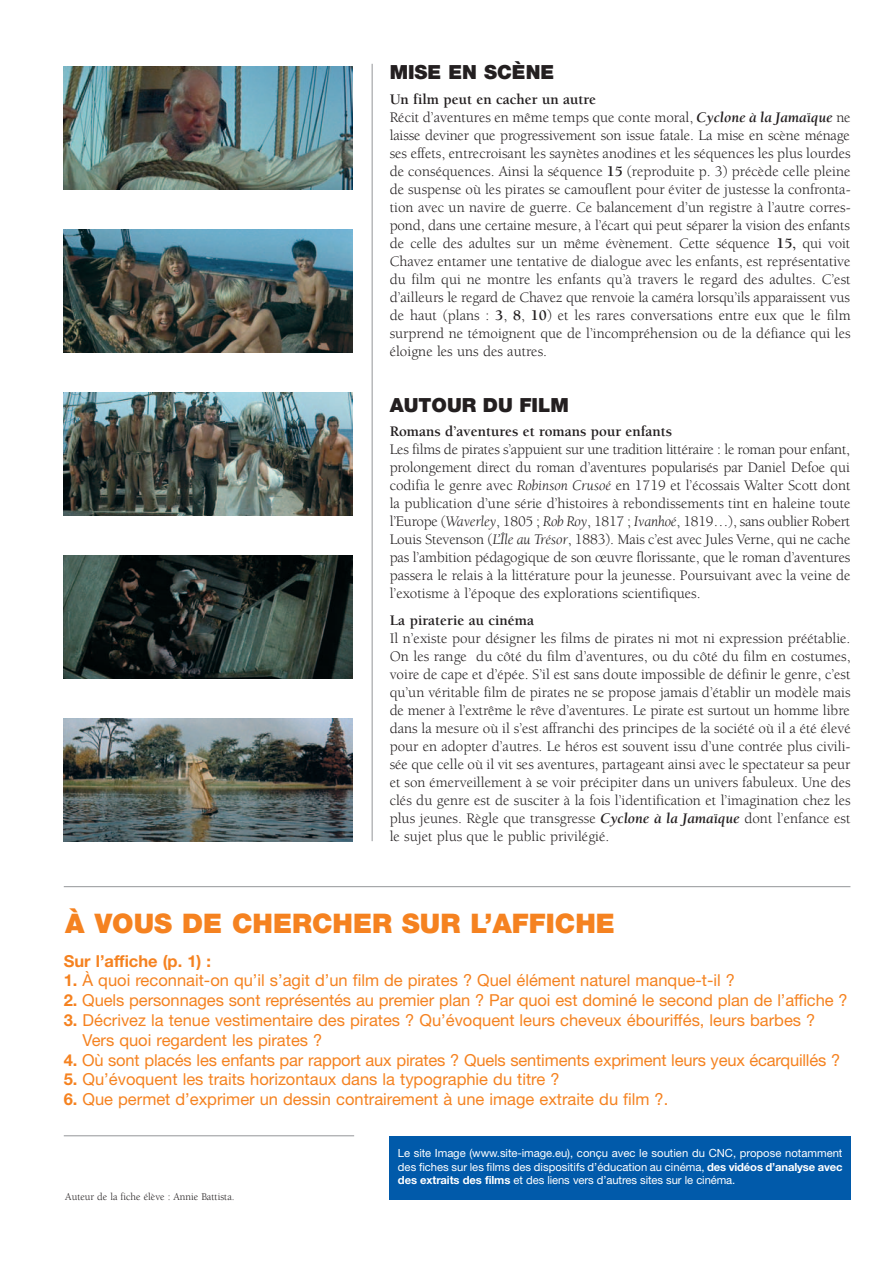
<style>
.page{position:relative;width:893px;height:1263px;background:#fff}
.page>*{position:absolute;margin:0;border:0;box-sizing:border-box;transform-origin:0 0}
.t1{font:900 27px "Helvetica Neue";color:#f58220}
.t2{font:900 19.5px "Helvetica Neue";color:#231f20}
.t3{font:16.5px/19.8px "Helvetica Neue";color:#f58220}
.t4{font:700 16.5px "Helvetica Neue";color:#f58220}
.t5{font:15px/18px "Berkeley";color:#231f20;text-align:justify}
.t6{font:700 15px "Berkeley";color:#231f20}
.t7{font:11.25px/13.5px "Helvetica Neue";letter-spacing:-.01em;color:#fff;text-align:justify}
.t8{font:10.5px "Berkeley";color:#231f20}
.s1{font-weight:700}
.s2{font-weight:700;font-style:italic}
.s3{font-style:italic}
</style>
<div class="page">
<hr style="left:64px;top:886px;width:786px;height:1px;background:#939598">
<hr style="left:372px;top:64px;width:1px;height:777px;background:#939598">
<img style="left:64px;top:66px;width:289px;height:123px">
<img style="left:64px;top:229px;width:289px;height:123px">
<img style="left:64px;top:392px;width:288px;height:123px">
<img style="left:64px;top:555px;width:289px;height:123px">
<img style="left:64px;top:718px;width:289px;height:123px">
<div style="left:389px;top:1136px;width:461px;height:63px;background:#015aaa"></div>
<hr style="left:64px;top:1135px;width:290px;height:1px;background:#939598">
<h2 class="t2" style="left:390px;top:65px;width:166px">MISE EN SCÈNE</h2>
<p class="t5" style="left:390px;top:91px;width:462px;text-align:left"><span class="s1">Un film peut en cacher un autre<br></span>Récit d’aventures en même temps que conte moral, <span class="s2">Cyclone à la Jamaïque</span> ne laisse deviner que progressivement son issue fatale. La mise en scène ménage ses effets, entrecroisant les saynètes anodines et les séquences les plus lourdes de conséquences. Ainsi la séquence <span class="s1">15</span> (reproduite p. 3) précède celle pleine de suspense où les pirates se camouflent pour éviter de justesse la confronta&shy;tion avec un navire de guerre. Ce balancement d’un registre à l’autre corres&shy;pond, dans une certaine mesure, à l’écart qui peut séparer la vision des enfants de celle des adultes sur un même évènement. Cette séquence <span class="s1">15,</span> qui voit Chavez entamer une tentative de dialogue avec les enfants, est représentative du film qui ne montre les enfants qu’à travers le regard des adultes. C’est d’ailleurs le regard de Chavez que renvoie la caméra lorsqu’ils apparaissent vus de haut (plans : <span class="s1">3</span>, <span class="s1">8</span>, <span class="s1">10</span>) et les rares conversations entre eux que le film surprend ne témoignent que de l’incompréhension ou de la défiance qui les éloigne les uns des autres.</p>
<h2 class="t2" style="left:390px;top:398px;width:181px">AUTOUR DU FILM</h2>
<p class="t6" style="left:390px;top:426px;width:284px">Romans d’aventures et romans pour enfants</p>
<p class="t5" style="left:390px;top:442px;width:462px">Les films de pirates s’appuient sur une tradition littéraire : le roman pour enfant, prolongement direct du roman d’aventures popularisés par Daniel Defoe qui codifia le genre avec <span class="s3">Robinson Crusoé</span> en 1719 et l’écossais Walter Scott dont la publication d’une série d’histoires à rebondissements tint en haleine toute l’Europe (<span class="s3">Waverley</span>, 1805 ; <span class="s3">Rob Roy</span>, 1817 ; <span class="s3">Ivanhoé</span>, 1819…), sans oublier Robert Louis Stevenson (<span class="s3">L’Île au Trésor</span>, 1883). Mais c’est avec Jules Verne, qui ne cache pas l’ambition pédagogique de son œuvre florissante, que le roman d’aventures passera le relais à la littérature pour la jeunesse. Poursuivant avec la veine de l’exotisme à l’époque des explorations scientifiques.</p>
<p class="t6" style="left:390px;top:614px;width:146px">La piraterie au cinéma</p>
<p class="t5" style="left:390px;top:630px;width:463px">Il n’existe pour désigner les films de pirates ni mot ni expression préétablie.<br>On les range du côté du film d’aventures, ou du côté du film en costumes, voire de cape et d’épée. S’il est sans doute impossible de définir le genre, c’est qu’un véritable film de pirates ne se propose jamais d’établir un modèle mais de mener à l’extrême le rêve d’aventures. Le pirate est surtout un homme libre dans la mesure où il s’est affranchi des principes de la société où il a été élevé pour en adopter d’autres. Le héros est souvent issu d’une contrée plus civili&shy;sée que celle où il vit ses aventures, partageant ainsi avec le spectateur sa peur et son émerveillement à se voir précipiter dans un univers fabuleux. Une des clés du genre est de susciter à la fois l’identification et l’imagination chez les plus jeunes. Règle que transgresse <span class="s2">Cyclone à la Jamaïque</span> dont l’enfance est le sujet plus que le public privilégié.</p>
<h1 class="t1" style="left:65px;top:914px;width:551px">À VOUS DE CHERCHER SUR L’AFFICHE</h1>
<p class="t4" style="left:64px;top:955px;width:149px">Sur l’affiche (p. 1) :</p>
<p class="t3" style="left:64px;top:972px;width:673px"><span class="s1">1.</span> À quoi reconnait-on qu’il s’agit d’un film de pirates ? Quel élément naturel manque-t-il ?</p>
<p class="t3" style="left:64px;top:992px;width:785px"><span class="s1">2.</span> Quels personnages sont représentés au premier plan ? Par quoi est dominé le second plan de l’affiche ?</p>
<p class="t3" style="left:83px;top:1012px;width:734px;text-indent:-19px"><span class="s1">3.</span> Décrivez la tenue vestimentaire des pirates ? Qu’évoquent leurs cheveux ébouriffés, leurs barbes ?<br>Vers quoi regardent les pirates ?</p>
<p class="t3" style="left:64px;top:1051px;width:778px"><span class="s1">4.</span> Où sont placés les enfants par rapport aux pirates ? Quels sentiments expriment leurs yeux écarquillés ?</p>
<p class="t3" style="left:64px;top:1071px;width:497px"><span class="s1">5.</span> Qu’évoquent les traits horizontaux dans la typographie du titre ?</p>
<p class="t3" style="left:64px;top:1091px;width:606px"><span class="s1">6.</span> Que permet d’exprimer un dessin contrairement à une image extraite du film ?.</p>
<p class="t8" style="left:65px;top:1192px;width:171px">Auteur de la fiche élève : Annie Battista.</p>
<p class="t7" style="left:398px;top:1147px;width:446px">Le site Image (www.site-image.eu), conçu avec le soutien du CNC, propose notamment des fiches sur les films des dispositifs d’éducation au cinéma, <span class="s1">des vidéos d’analyse avec des extraits des films</span> et des liens vers d’autres sites sur le cinéma.</p>
</div>
